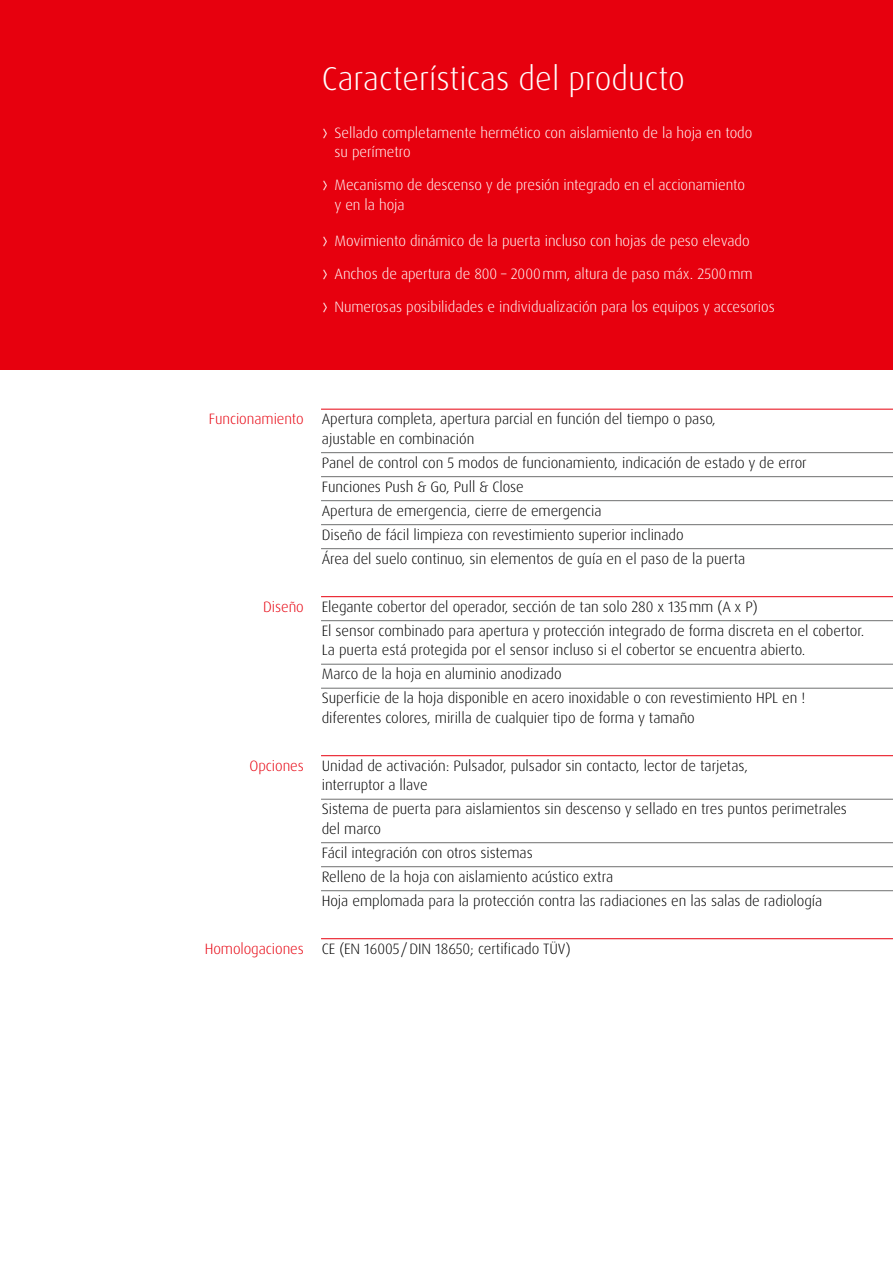
<style>
.page{position:relative;width:893px;height:1263px;background:#fff}
.page>*{position:absolute;margin:0;border:0;box-sizing:border-box;transform-origin:0 0}
.t1{font:300 33px "Dax Pro";color:#fff}
.t2{font:300 15px/24px "Dax Pro";letter-spacing:-.005em;color:#000}
.t3{font:300 15px/19.5px "Dax Pro";letter-spacing:-.005em;color:#fff}
.s1{font-size:22.5px}
.s2{color:#e7000e}
</style>
<div class="page">
<div style="left:0;top:0;width:893px;height:370px;background:#e7000e"></div>
<hr style="left:321px;top:409px;width:572px;height:1px;background:#e7000e">
<hr style="left:321px;top:452px;width:572px;height:1px;background:#6f7070">
<hr style="left:321px;top:476px;width:572px;height:1px;background:#6f7070">
<hr style="left:321px;top:500px;width:572px;height:1px;background:#6f7070">
<hr style="left:321px;top:524px;width:572px;height:1px;background:#6f7070">
<hr style="left:321px;top:548px;width:572px;height:1px;background:#6f7070">
<hr style="left:321px;top:596px;width:572px;height:1px;background:#e7000e">
<hr style="left:321px;top:620px;width:572px;height:1px;background:#6f7070">
<hr style="left:321px;top:664px;width:572px;height:1px;background:#6f7070">
<hr style="left:321px;top:688px;width:572px;height:1px;background:#6f7070">
<hr style="left:321px;top:755px;width:572px;height:1px;background:#e7000e">
<hr style="left:321px;top:799px;width:572px;height:1px;background:#6f7070">
<hr style="left:321px;top:842px;width:572px;height:1px;background:#6f7070">
<hr style="left:321px;top:866px;width:572px;height:1px;background:#6f7070">
<hr style="left:321px;top:890px;width:572px;height:1px;background:#6f7070">
<hr style="left:321px;top:938px;width:572px;height:1px;background:#e7000e">
<h1 class="t1" style="left:322px;top:57px;width:365px">Características del producto</h1>
<p class="t3" style="left:334px;top:123px;width:419px;text-indent:-13px"><span class="s1">›</span> Sellado completamente hermético con aislamiento de la hoja en todo su perímetro</p>
<p class="t3" style="left:334px;top:175px;width:412px;text-indent:-13px"><span class="s1">›</span> Mecanismo de descenso y de presión integrado en el accionamiento y en la hoja</p>
<p class="t3" style="left:322px;top:231px;width:429px"><span class="s1">›</span> Movimiento dinámico de la puerta incluso con hojas de peso elevado</p>
<p class="t3" style="left:322px;top:264px;width:432px"><span class="s1">›</span> Anchos de apertura de 800 – 2000mm, altura de paso máx. 2500mm</p>
<p class="t3" style="left:322px;top:297px;width:455px"><span class="s1">›</span> Numerosas posibilidades e individualización para los equipos y accesorios</p>
<p class="t2" style="left:322px;top:409px;width:396px;line-height:19.5px;text-indent:-113px"><span class="s2">Funcionamiento</span> Apertura completa, apertura parcial en función del tiempo o paso, ajustable en combinación</p>
<p class="t2" style="left:322px;top:451px;width:486px">Panel de control con 5 modos de funcionamiento, indicación de estado y de error Funciones Push &amp; Go, Pull &amp; Close<br>Apertura de emergencia, cierre de emergencia<br>Diseño de fácil limpieza con revestimiento superior inclinado<br>Área del suelo continuo, sin elementos de guía en el paso de la puerta</p>
<p class="t2" style="left:322px;top:595px;width:544px;text-indent:-59px"><span class="s2">Diseño</span> Elegante cobertor del operador, sección de tan solo 280 x 135mm (A x P)<br>El sensor combinado para apertura y protección integrado de forma discreta en el cobertor.</p>
<p class="t2" style="left:322px;top:638px;width:485px">La puerta está protegida por el sensor incluso si el cobertor se encuentra abierto.<br>Marco de la hoja en aluminio anodizado<br>Superficie de la hoja disponible en acero inoxidable o con revestimiento HPL en !</p>
<p class="t2" style="left:322px;top:706px;width:375px">diferentes colores, mirilla de cualquier tipo de forma y tamaño</p>
<p class="t2" style="left:322px;top:756px;width:428px;line-height:19.5px;text-indent:-72px"><span class="s2">Opciones</span> Unidad de activación: Pulsador, pulsador sin contacto, lector de tarjetas, interruptor a llave</p>
<p class="t2" style="left:322px;top:799px;width:527px;line-height:19.5px">Sistema de puerta para aislamientos sin descenso y sellado en tres puntos perimetrales del marco</p>
<p class="t2" style="left:322px;top:841px;width:502px">Fácil integración con otros sistemas<br>Relleno de la hoja con aislamiento acústico extra<br>Hoja emplomada para la protección contra las radiaciones en las salas de radiología</p>
<p class="t2" style="left:205px;top:937px;width:367px"><span class="s2">Homologaciones</span> CE (EN 16005 /DIN 18650; certificado TÜV)</p>
</div>
